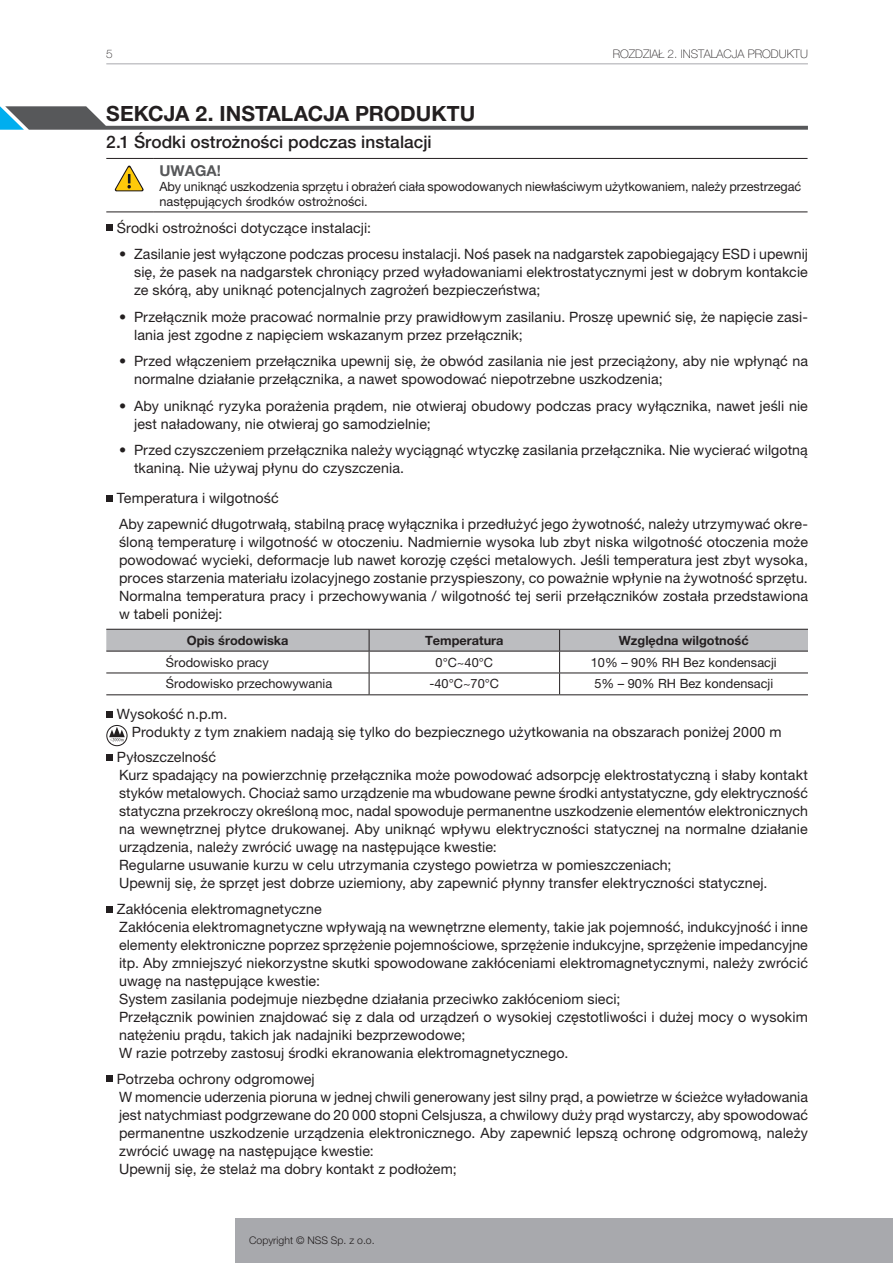
<style>
.page{position:relative;width:893px;height:1263px;background:#fff}
.page>*{position:absolute;margin:0;border:0;box-sizing:border-box;transform-origin:0 0}
.Rozdzial{font:700 21px "Helvetica Neue LT Pro";color:#231f20}
.Prawa_autorskie{font:500 17.25px "Helvetica Neue LT Pro";color:#231f20}
.UWAGA{font:700 15px "Helvetica Neue LT Pro";color:#57585a}
.Normalny{font:14.25px/18px "Helvetica Neue LT Pro";letter-spacing:.005em;color:#231f20;text-align:justify}
.Tekst_w_ramce{font:12.75px/15px "Helvetica Neue LT Pro";letter-spacing:-.005em;color:#231f20}
.Normalny-2{font:12.75px "Helvetica Neue LT Pro";color:#231f20}
.Normalny-3{font:700 12.75px "Helvetica Neue LT Pro";color:#231f20}
.t1{font:100 11.85px "Helvetica Neue LT Pro";color:#231f20}
.t2{font:300 10.5px "Helvetica Neue LT Pro";color:#231f20}
</style>
<div class="page">
<div style="left:235px;top:1218px;width:658px;height:45px;background:#a8a9ad"></div>
<hr style="left:106px;top:63px;width:702px;height:1px;background:#a8a9ad">
<hr style="left:106px;top:158px;width:47px;height:1px;background:#231f20">
<hr style="left:153px;top:158px;width:654px;height:1px;background:#231f20">
<hr style="left:106px;top:212px;width:47px;height:1px;background:#231f20">
<hr style="left:153px;top:212px;width:654px;height:1px;background:#231f20">
<div style="left:106px;top:224px;width:7px;height:7px;background:#231f20"></div>
<div style="left:106px;top:495px;width:7px;height:7px;background:#231f20"></div>
<svg style="left:106px;top:629px;width:702px;height:65px"></svg>
<hr style="left:106px;top:694px;width:263px;height:1px;background:#231f20">
<hr style="left:369px;top:694px;width:191px;height:1px;background:#231f20">
<hr style="left:560px;top:694px;width:248px;height:1px;background:#231f20">
<div style="left:106px;top:710px;width:7px;height:7px;background:#231f20"></div>
<div style="left:106px;top:754px;width:7px;height:7px;background:#231f20"></div>
<div style="left:106px;top:905px;width:7px;height:7px;background:#231f20"></div>
<div style="left:106px;top:1075px;width:7px;height:7px;background:#231f20"></div>
<svg style="left:115px;top:166px;width:29px;height:25px"></svg>
<svg style="left:106px;top:725px;width:22px;height:21px"></svg>
<svg style="left:0;top:106px;width:808px;height:24px"></svg>
<p class="t1" style="left:106px;top:47px;width:8px">5</p>
<p class="t1" style="left:613px;top:47px;width:197px">ROZDZIAŁ 2. INSTALACJA PRODUKTU</p>
<p class="Rozdzial" style="left:106px;top:101px;width:370px">SEKCJA 2. INSTALACJA PRODUKTU</p>
<p class="Prawa_autorskie" style="left:106px;top:131px;width:327px">2.1 Środki ostrożności podczas instalacji</p>
<p class="UWAGA" style="left:159px;top:161px;width:63px">UWAGA!</p>
<p class="Tekst_w_ramce" style="left:159px;top:178px;width:643px">Aby uniknąć uszkodzenia sprzętu i obrażeń ciała spowodowanych niewłaściwym użytkowaniem, należy przestrzegać następujących środków ostrożności.</p>
<p class="Normalny" style="left:117px;top:219px;width:256px">Środki ostrożności dotyczące instalacji:</p>
<p class="Normalny" style="left:134px;top:245px;width:675px;text-indent:-15px">• Zasilanie jest wyłączone podczas procesu instalacji. Noś pasek na nadgarstek zapobiegający ESD i upewnij się, że pasek na nadgarstek chroniący przed wyładowaniami elektrostatycznymi jest w dobrym kontakcie ze skórą, aby uniknąć potencjalnych zagrożeń bezpieczeństwa;</p>
<p class="Normalny" style="left:134px;top:308px;width:675px;text-indent:-15px">• Przełącznik może pracować normalnie przy prawidłowym zasilaniu. Proszę upewnić się, że napięcie zasi&shy;lania jest zgodne z napięciem wskazanym przez przełącznik;</p>
<p class="Normalny" style="left:134px;top:352px;width:675px;text-indent:-15px">• Przed włączeniem przełącznika upewnij się, że obwód zasilania nie jest przeciążony, aby nie wpłynąć na normalne działanie przełącznika, a nawet spowodować niepotrzebne uszkodzenia;</p>
<p class="Normalny" style="left:134px;top:397px;width:675px;text-indent:-15px">• Aby uniknąć ryzyka porażenia prądem, nie otwieraj obudowy podczas pracy wyłącznika, nawet jeśli nie jest naładowany, nie otwieraj go samodzielnie;</p>
<p class="Normalny" style="left:134px;top:441px;width:675px;text-indent:-15px">• Przed czyszczeniem przełącznika należy wyciągnąć wtyczkę zasilania przełącznika. Nie wycierać wilgotną tkaniną. Nie używaj płynu do czyszczenia.</p>
<p class="Normalny" style="left:117px;top:489px;width:163px">Temperatura i wilgotność</p>
<p class="Normalny" style="left:119px;top:514px;width:690px">Aby zapewnić długotrwałą, stabilną pracę wyłącznika i przedłużyć jego żywotność, należy utrzymywać okre&shy;śloną temperaturę i wilgotność w otoczeniu. Nadmiernie wysoka lub zbyt niska wilgotność otoczenia może powodować wycieki, deformacje lub nawet korozję części metalowych. Jeśli temperatura jest zbyt wysoka, proces starzenia materiału izolacyjnego zostanie przyspieszony, co poważnie wpłynie na żywotność sprzętu.<br>Normalna temperatura pracy i przechowywania / wilgotność tej serii przełączników została przedstawiona w tabeli poniżej:</p>
<p class="Normalny-3" style="left:187px;top:632px;width:103px">Opis środowiska</p>
<p class="Normalny-3" style="left:425px;top:632px;width:80px">Temperatura</p>
<p class="Normalny-3" style="left:619px;top:632px;width:131px">Względna wilgotność</p>
<p class="Normalny-2" style="left:166px;top:654px;width:104px">Środowisko pracy</p>
<p class="Normalny-2" style="left:436px;top:654px;width:59px">0°C~40°C</p>
<p class="Normalny-2" style="left:591px;top:654px;width:187px">10% – 90% RH Bez kondensacji</p>
<p class="Normalny-2" style="left:166px;top:676px;width:168px">Środowisko przechowywania</p>
<p class="Normalny-2" style="left:430px;top:676px;width:71px">-40°C~70°C</p>
<p class="Normalny-2" style="left:594px;top:676px;width:180px">5% – 90% RH Bez kondensacji</p>
<p class="Normalny" style="left:117px;top:705px;width:112px">Wysokość n.p.m.</p>
<p class="Normalny" style="left:132px;top:723px;width:651px">Produkty z tym znakiem nadają się tylko do bezpiecznego użytkowania na obszarach poniżej 2000 m</p>
<p class="Normalny" style="left:117px;top:748px;width:101px">Pyłoszczelność</p>
<p class="Normalny" style="left:119px;top:766px;width:690px">Kurz spadający na powierzchnię przełącznika może powodować adsorpcję elektrostatyczną i słaby kontakt styków metalowych. Chociaż samo urządzenie ma wbudowane pewne środki antystatyczne, gdy elektryczność statyczna przekroczy określoną moc, nadal spowoduje permanentne uszkodzenie elementów elektronicznych na wewnętrznej płytce drukowanej. Aby uniknąć wpływu elektryczności statycznej na normalne działanie urządzenia, należy zwrócić uwagę na następujące kwestie:</p>
<p class="Normalny" style="left:119px;top:856px;width:554px">Regularne usuwanie kurzu w celu utrzymania czystego powietrza w pomieszczeniach;</p>
<p class="Normalny" style="left:119px;top:874px;width:650px">Upewnij się, że sprzęt jest dobrze uziemiony, aby zapewnić płynny transfer elektryczności statycznej.</p>
<p class="Normalny" style="left:117px;top:900px;width:206px">Zakłócenia elektromagnetyczne</p>
<p class="Normalny" style="left:119px;top:918px;width:690px">Zakłócenia elektromagnetyczne wpływają na wewnętrzne elementy, takie jak pojemność, indukcyjność i inne elementy elektroniczne poprzez sprzężenie pojemnościowe, sprzężenie indukcyjne, sprzężenie impedancyjne itp. Aby zmniejszyć niekorzystne skutki spowodowane zakłóceniami elektromagnetycznymi, należy zwrócić uwagę na następujące kwestie:</p>
<p class="Normalny" style="left:119px;top:990px;width:503px">System zasilania podejmuje niezbędne działania przeciwko zakłóceniom sieci;</p>
<p class="Normalny" style="left:119px;top:1008px;width:690px">Przełącznik powinien znajdować się z dala od urządzeń o wysokiej częstotliwości i dużej mocy o wysokim natężeniu prądu, takich jak nadajniki bezprzewodowe;</p>
<p class="Normalny" style="left:119px;top:1044px;width:451px">W razie potrzeby zastosuj środki ekranowania elektromagnetycznego.</p>
<p class="Normalny" style="left:117px;top:1069px;width:199px">Potrzeba ochrony odgromowej</p>
<p class="Normalny" style="left:119px;top:1087px;width:690px">W momencie uderzenia pioruna w jednej chwili generowany jest silny prąd, a powietrze w ścieżce wyładowania jest natychmiast podgrzewane do 20 000 stopni Celsjusza, a chwilowy duży prąd wystarczy, aby spowodować permanentne uszkodzenie urządzenia elektronicznego. Aby zapewnić lepszą ochronę odgromową, należy zwrócić uwagę na następujące kwestie:</p>
<p class="Normalny" style="left:119px;top:1159px;width:339px">Upewnij się, że stelaż ma dobry kontakt z podłożem;</p>
<p class="t2" style="left:249px;top:1234px;width:127px">Copyright © NSS Sp. z o.o.</p>
</div>
